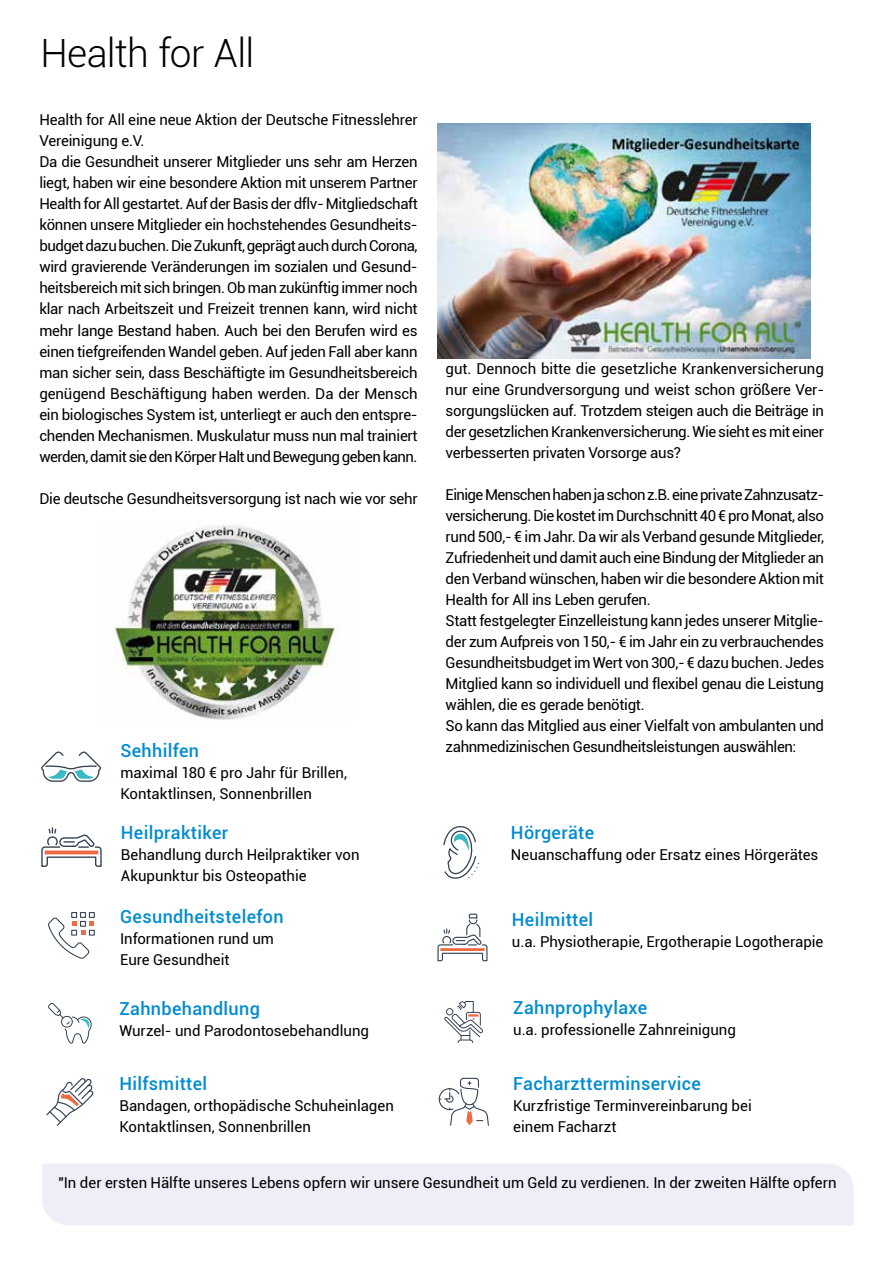
<style>
.page{position:relative;width:893px;height:1263px;background:#fff}
.page>*{position:absolute;margin:0;border:0;box-sizing:border-box;transform-origin:0 0}
.t1{font:300 39px "Roboto";letter-spacing:-.015em;color:#000}
.t2{font:500 18px "Roboto";letter-spacing:.02em;color:#008bd2}
.t3{font:15px/21px "Roboto";letter-spacing:-.02em;color:#000}
.t4{font:15px/21px "Roboto";color:#000}
</style>
<div class="page">
<div style="left:42px;top:1164px;width:812px;height:61px;background:#edeef7"></div>
<img style="left:437px;top:123px;width:374px;height:235px">
<img style="left:114px;top:525px;width:225px;height:195px">
<svg style="left:443px;top:826px;width:37px;height:53px"></svg>
<svg style="left:41px;top:751px;width:60px;height:31px"></svg>
<svg style="left:46px;top:1078px;width:48px;height:48px"></svg>
<svg style="left:437px;top:913px;width:51px;height:49px"></svg>
<svg style="left:41px;top:828px;width:61px;height:39px"></svg>
<svg style="left:444px;top:1001px;width:39px;height:42px"></svg>
<svg style="left:48px;top:1003px;width:44px;height:41px"></svg>
<svg style="left:48px;top:912px;width:47px;height:47px"></svg>
<svg style="left:438px;top:1077px;width:51px;height:49px"></svg>
<h1 class="t1" style="left:40px;top:26px;width:215px">Health for All</h1>
<p class="t3" style="left:39px;top:109px;width:380px">Health for All eine neue Aktion der Deutsche Fitnesslehrer Vereinigung e.V.<br>Da die Gesundheit unserer Mitglieder uns sehr am Herzen liegt, haben wir eine besondere Aktion mit unserem Partner Health for All gestartet. Auf der Basis der dflv- Mitgliedschaft können unsere Mitglieder ein hochstehendes Gesundheits&shy;budget dazu buchen. Die Zukunft, geprägt auch durch Corona, wird gravierende Veränderungen im sozialen und Gesund&shy;heitsbereich mit sich bringen. Ob man zukünftig immer noch klar nach Arbeitszeit und Freizeit trennen kann, wird nicht mehr lange Bestand haben. Auch bei den Berufen wird es einen tiefgreifenden Wandel geben. Auf jeden Fall aber kann man sicher sein, dass Beschäftigte im Gesundheitsbereich genügend Beschäftigung haben werden. Da der Mensch ein biologisches System ist, unterliegt er auch den entspre&shy;chenden Mechanismen. Muskulatur muss nun mal trainiert werden, damit sie den Körper Halt und Bewegung geben kann.</p>
<p class="t3" style="left:39px;top:487px;width:380px">Die deutsche Gesundheitsversorgung ist nach wie vor sehr</p>
<p class="t2" style="left:120px;top:738px;width:80px">Sehhilfen</p>
<p class="t4" style="left:120px;top:762px;width:228px">maximal 180 € pro Jahr für Brillen,<br>Kontaktlinsen, Sonnenbrillen</p>
<p class="t2" style="left:121px;top:820px;width:109px">Heilpraktiker</p>
<p class="t4" style="left:121px;top:844px;width:240px">Behandlung durch Heilpraktiker von<br>Akupunktur bis Osteopathie</p>
<p class="t2" style="left:120px;top:904px;width:165px">Gesundheitstelefon</p>
<p class="t4" style="left:120px;top:928px;width:155px">Informationen rund um<br>Eure Gesundheit</p>
<p class="t2" style="left:119px;top:996px;width:142px">Zahnbehandlung</p>
<p class="t4" style="left:119px;top:1020px;width:251px">Wurzel- und Parodontosebehandlung</p>
<p class="t2" style="left:119px;top:1071px;width:89px">Hilfsmittel</p>
<p class="t4" style="left:119px;top:1095px;width:276px">Bandagen, orthopädische Schuheinlagen<br>Kontaktlinsen, Sonnenbrillen</p>
<p class="t3" style="left:446px;top:358px;width:380px;text-align:justify">gut. Dennoch bitte die gesetzliche Krankenversicherung nur eine Grundversorgung und weist schon größere Ver&shy;sorgungslücken auf. Trotzdem steigen auch die Beiträge in der gesetzlichen Krankenversicherung. Wie sieht es mit einer verbesserten privaten Vorsorge aus?</p>
<p class="t3" style="left:446px;top:484px;width:380px">Einige Menschen haben ja schon z.B. eine private Zahnzusatz&shy;versicherung. Die kostet im Durchschnitt 40 € pro Monat, also rund 500,- € im Jahr. Da wir als Verband gesunde Mitglieder, Zufriedenheit und damit auch eine Bindung der Mitglieder an den Verband wünschen, haben wir die besondere Aktion mit Health for All ins Leben gerufen.<br>Statt festgelegter Einzelleistung kann jedes unserer Mitglie&shy;der zum Aufpreis von 150,- € im Jahr ein zu verbrauchendes Gesundheitsbudget im Wert von 300,- € dazu buchen. Jedes Mitglied kann so individuell und flexibel genau die Leistung wählen, die es gerade benötigt.<br>So kann das Mitglied aus einer Vielfalt von ambulanten und zahnmedizinischen Gesundheitsleistungen auswählen:</p>
<p class="t2" style="left:511px;top:820px;width:85px">Hörgeräte</p>
<p class="t3" style="left:511px;top:844px;width:309px">Neuanschaffung oder Ersatz eines Hörgerätes</p>
<p class="t2" style="left:512px;top:907px;width:83px">Heilmittel</p>
<p class="t4" style="left:512px;top:931px;width:313px">u.a. Physiotherapie, Ergotherapie Logotherapie</p>
<p class="t2" style="left:513px;top:994px;width:136px">Zahnprophylaxe</p>
<p class="t3" style="left:513px;top:1018px;width:224px">u.a. professionelle Zahnreinigung</p>
<p class="t2" style="left:513px;top:1071px;width:189px">Facharztterminservice</p>
<p class="t4" style="left:513px;top:1095px;width:240px">Kurzfristige Terminvereinbarung bei einem Facharzt</p>
<p class="t3" style="left:58px;top:1172px;width:780px">"In der ersten Hälfte unseres Lebens opfern wir unsere Gesundheit um Geld zu verdienen. In der zweiten Hälfte opfern</p>
</div>
